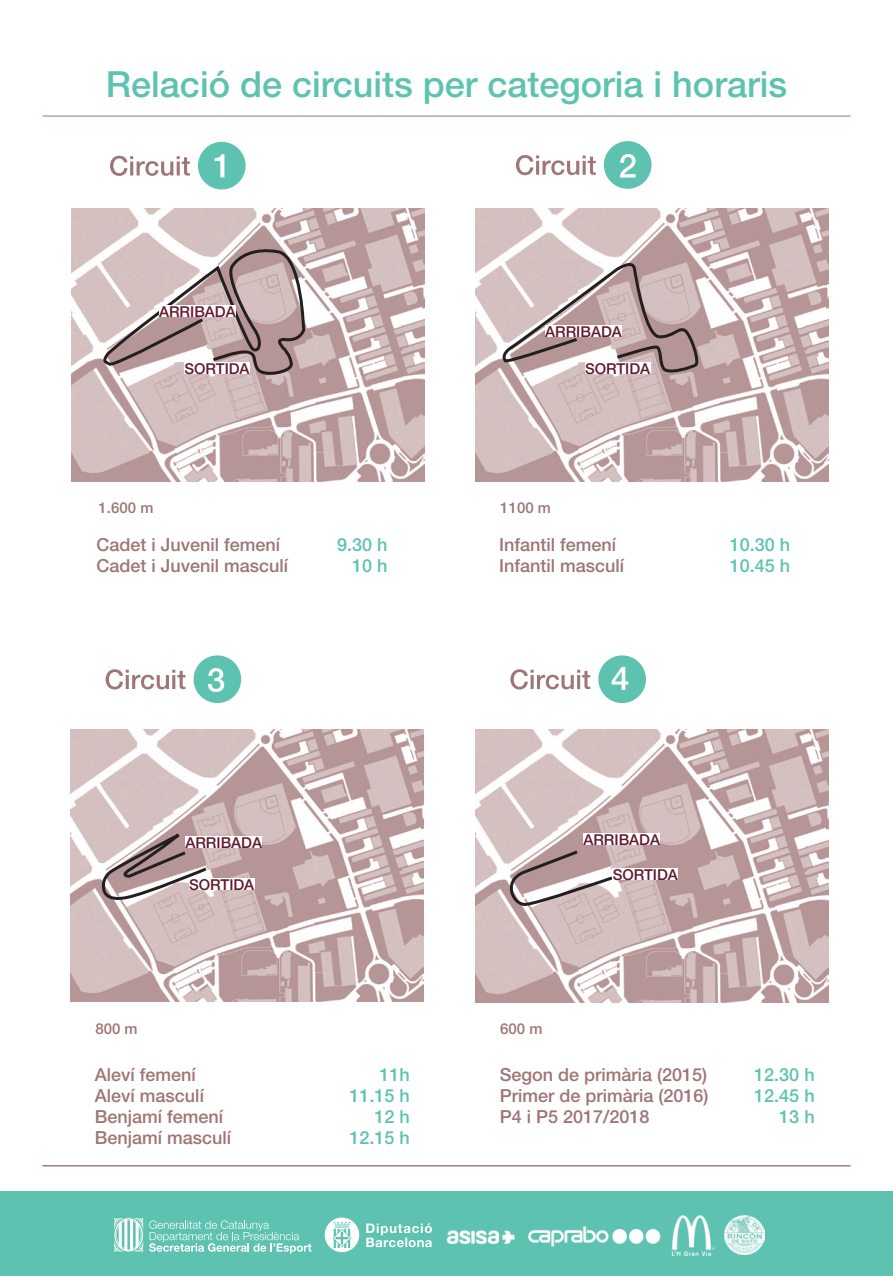
<style>
.page{position:relative;width:893px;height:1276px;background:#fff}
.page>*{position:absolute;margin:0;border:0;box-sizing:border-box;transform-origin:0 0}
.t1{font:500 36px "Helvetica Neue LT";color:#5dc3b0}
.t2{font:500 33px "Helvetica Neue LT";color:#fff}
.t3{font:500 18px "Helvetica Neue LT";color:#9f7577}
.t4{font:500 18px "Helvetica Neue LT";color:#5dc3b0}
.t5{font:500 15px "Helvetica Neue LT";color:#63182f}
.t6{font:500 15px "Helvetica Neue LT";color:#9f7577}
</style>
<div class="page">
<div style="left:0;top:1191px;width:893px;height:85px;background:#5dc3b0"></div>
<hr style="left:43px;top:115px;width:807px;height:2px;background:#9f7577">
<hr style="left:43px;top:1165px;width:807px;height:1px;background:#9f7577">
<svg style="left:110px;top:156px;width:80px;height:20px"></svg>
<div style="left:198px;top:142px;width:48px;height:47px;background:#5dc3b0;border-radius:50%"></div>
<svg style="left:215px;top:154px;width:9px;height:23px"></svg>
<svg style="left:106px;top:669px;width:79px;height:20px"></svg>
<div style="left:194px;top:655px;width:47px;height:48px;background:#5dc3b0;border-radius:50%"></div>
<svg style="left:208px;top:668px;width:16px;height:24px"></svg>
<svg style="left:516px;top:155px;width:80px;height:20px"></svg>
<div style="left:604px;top:141px;width:47px;height:48px;background:#5dc3b0;border-radius:50%"></div>
<svg style="left:620px;top:154px;width:16px;height:23px"></svg>
<img style="left:475px;top:208px;width:354px;height:273px">
<svg style="left:366px;top:1223px;width:66px;height:24px"></svg>
<svg style="left:325px;top:1217px;width:34px;height:35px"></svg>
<svg style="left:149px;top:1220px;width:163px;height:33px"></svg>
<svg style="left:114px;top:1218px;width:29px;height:34px"></svg>
<img style="left:671px;top:1215px;width:44px;height:42px">
<img style="left:725px;top:1215px;width:40px;height:40px">
<img style="left:446px;top:1230px;width:69px;height:15px">
<img style="left:527px;top:1226px;width:134px;height:20px">
<svg style="left:510px;top:669px;width:80px;height:20px"></svg>
<div style="left:598px;top:655px;width:48px;height:48px;background:#5dc3b0;border-radius:50%"></div>
<img style="left:475px;top:730px;width:354px;height:272px">
<svg style="left:498px;top:849px;width:117px;height:57px"></svg>
<img style="left:71px;top:729px;width:353px;height:273px">
<svg style="left:100px;top:835px;width:109px;height:66px"></svg>
<svg style="left:499px;top:259px;width:201px;height:115px;background:#c2adad"></svg>
<img style="left:71px;top:209px;width:353px;height:273px">
<svg style="left:101px;top:248px;width:206px;height:129px;background:#c0acac"></svg>
<div style="left:185px;top:362px;width:65px;height:12px;background:#fff"></div>
<div style="left:159px;top:305px;width:77px;height:12px;background:#fff"></div>
<div style="left:189px;top:878px;width:65px;height:11px;background:#fff"></div>
<div style="left:185px;top:836px;width:77px;height:12px;background:#fff"></div>
<div style="left:585px;top:362px;width:65px;height:12px;background:#fff"></div>
<div style="left:545px;top:325px;width:77px;height:12px;background:#fff"></div>
<div style="left:613px;top:868px;width:65px;height:12px;background:#fff"></div>
<div style="left:583px;top:833px;width:77px;height:11px;background:#fff"></div>
<p class="t1" style="left:106px;top:63px;width:683px">Relació de circuits per categoria i horaris</p>
<p class="t5" style="left:159px;top:303px;width:78px">ARRIBADA</p>
<p class="t5" style="left:185px;top:360px;width:67px">SORTIDA</p>
<p class="t5" style="left:545px;top:322px;width:78px">ARRIBADA</p>
<p class="t5" style="left:585px;top:360px;width:67px">SORTIDA</p>
<p class="t6" style="left:99px;top:498px;width:56px">1.600 m</p>
<p class="t6" style="left:500px;top:499px;width:52px">1100 m</p>
<p class="t3" style="left:97px;top:533px;width:185px">Cadet i Juvenil femení</p>
<p class="t4" style="left:337px;top:533px;width:52px">9.30 h</p>
<p class="t3" style="left:97px;top:554px;width:193px">Cadet i Juvenil masculí</p>
<p class="t4" style="left:352px;top:554px;width:37px">10 h</p>
<p class="t3" style="left:499px;top:533px;width:119px">Infantil femení</p>
<p class="t4" style="left:730px;top:533px;width:62px">10.30 h</p>
<p class="t3" style="left:499px;top:554px;width:127px">Infantil masculí</p>
<p class="t4" style="left:730px;top:554px;width:62px">10.45 h</p>
<p class="t2" style="left:611px;top:658px;width:20px">4</p>
<p class="t5" style="left:185px;top:833px;width:78px">ARRIBADA</p>
<p class="t5" style="left:583px;top:830px;width:78px">ARRIBADA</p>
<p class="t5" style="left:189px;top:875px;width:67px">SORTIDA</p>
<p class="t5" style="left:613px;top:866px;width:67px">SORTIDA</p>
<p class="t6" style="left:95px;top:1019px;width:44px">800 m</p>
<p class="t6" style="left:500px;top:1019px;width:44px">600 m</p>
<p class="t3" style="left:95px;top:1064px;width:103px">Aleví femení</p>
<p class="t4" style="left:379px;top:1064px;width:32px">11h</p>
<p class="t3" style="left:95px;top:1085px;width:111px">Aleví masculí</p>
<p class="t4" style="left:349px;top:1085px;width:62px">11.15 h</p>
<p class="t3" style="left:95px;top:1106px;width:130px">Benjamí femení</p>
<p class="t4" style="left:374px;top:1106px;width:37px">12 h</p>
<p class="t3" style="left:95px;top:1127px;width:138px">Benjamí masculí</p>
<p class="t4" style="left:349px;top:1127px;width:62px">12.15 h</p>
<p class="t3" style="left:500px;top:1064px;width:209px">Segon de primària (2015)</p>
<p class="t4" style="left:754px;top:1064px;width:62px">12.30 h</p>
<p class="t3" style="left:500px;top:1085px;width:210px">Primer de primària (2016)</p>
<p class="t4" style="left:754px;top:1085px;width:62px">12.45 h</p>
<p class="t3" style="left:500px;top:1106px;width:151px">P4 i P5 2017/2018</p>
<p class="t4" style="left:779px;top:1106px;width:37px">13 h</p>
</div>
